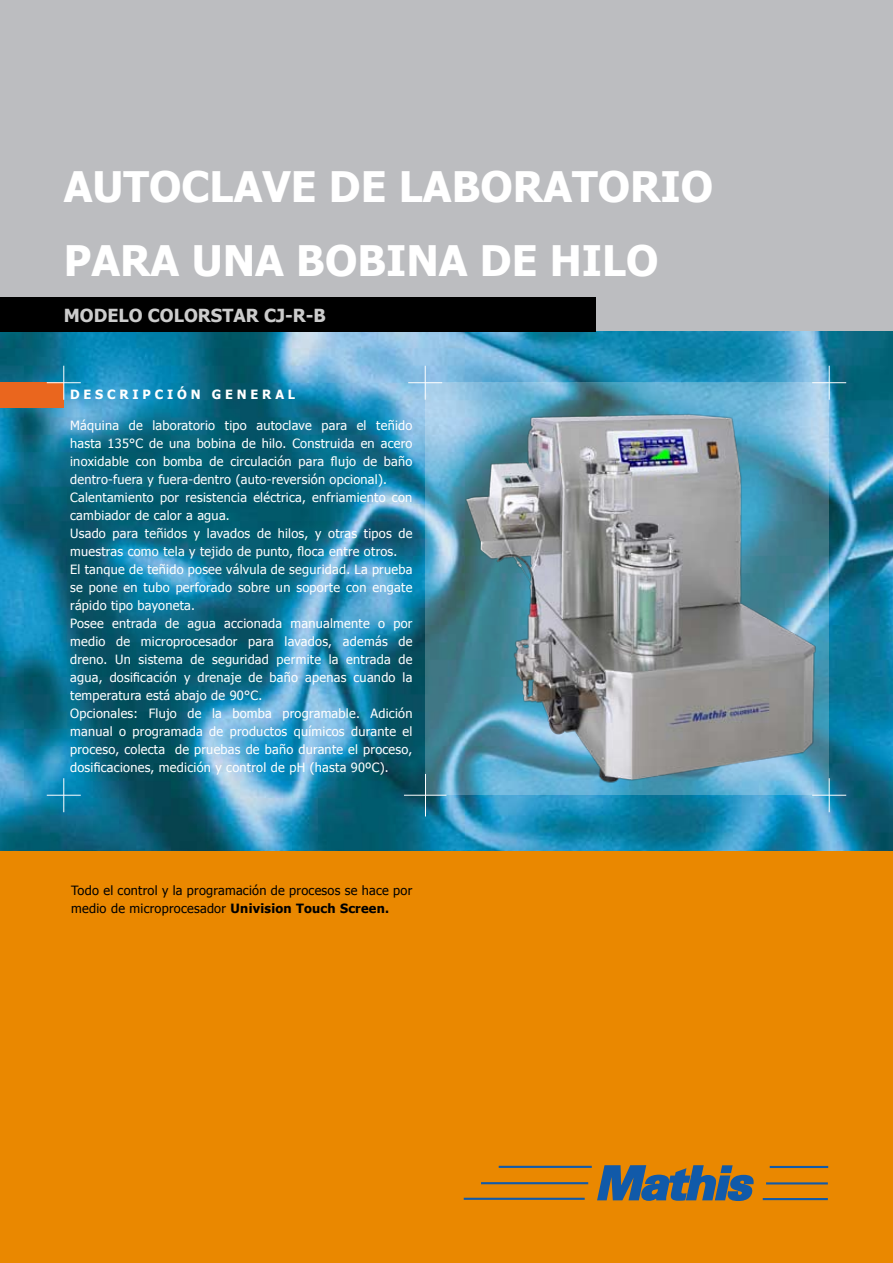
<style>
.page{position:relative;width:893px;height:1263px;background:#fff}
.page>*{position:absolute;margin:0;border:0;box-sizing:border-box;transform-origin:0 0}
.t1{font:700 42px "Tahoma";color:#fff}
.t2{font:700 18px "Tahoma";color:#ccc}
.t3{font:12.75px/18px "Tahoma";letter-spacing:.02em;color:#fff}
.t4{font:12.75px/18px "Tahoma";letter-spacing:.02em;color:#000}
.t5{font:700 12.75px "Tahoma";letter-spacing:.3em;color:#fff}
.s1{font-weight:700}
</style>
<div class="page">
<div style="left:0;top:0;width:893px;height:850px;background:#bcbdc0"></div>
<div style="left:0;top:850px;width:893px;height:413px;background:#ea8800"></div>
<img style="left:0;top:332px;width:893px;height:518px">
<svg style="left:425px;top:383px;width:404px;height:412px;background:#64a6c2"></svg>
<div style="left:0;top:383px;width:64px;height:25px;background:#ea661e"></div>
<svg style="left:597px;top:1165px;width:157px;height:36px"></svg>
<hr style="left:464px;top:1198px;width:121px;height:2px;background:#115aa9">
<hr style="left:499px;top:1166px;width:93px;height:2px;background:#115aa9">
<hr style="left:481px;top:1182px;width:107px;height:2px;background:#115aa9">
<hr style="left:763px;top:1198px;width:65px;height:2px;background:#115aa9">
<hr style="left:770px;top:1166px;width:58px;height:2px;background:#115aa9">
<hr style="left:766px;top:1182px;width:62px;height:2px;background:#115aa9">
<hr style="left:63px;top:366px;width:1px;height:34px;background:#fff">
<hr style="left:47px;top:382px;width:34px;height:1px;background:#fff">
<hr style="left:829px;top:366px;width:1px;height:34px;background:#fff">
<hr style="left:812px;top:382px;width:34px;height:1px;background:#fff">
<hr style="left:425px;top:366px;width:1px;height:34px;background:#fff">
<hr style="left:408px;top:382px;width:34px;height:1px;background:#fff">
<hr style="left:63px;top:778px;width:1px;height:34px;background:#fff">
<hr style="left:47px;top:795px;width:34px;height:1px;background:#fff">
<hr style="left:425px;top:774px;width:1px;height:42px;background:#fff">
<hr style="left:404px;top:795px;width:42px;height:1px;background:#fff">
<hr style="left:829px;top:778px;width:1px;height:34px;background:#fff">
<hr style="left:812px;top:795px;width:34px;height:1px;background:#fff">
<img style="left:443px;top:396px;width:389px;height:392px">
<div style="left:0;top:298px;width:595px;height:34px;background:#000"></div>
<h1 class="t1" style="left:64px;top:157px;width:59px">AUTOC</h1>
<h1 class="t1" style="left:210px;top:157px;width:505px">LAVE DE LABORATORIO</h1>
<h1 class="t1" style="left:64px;top:231px;width:596px">PARA UNA BOBINA DE HILO</h1>
<h2 class="t2" style="left:64px;top:302px;width:262px">MODELO COLORSTAR CJ-R-B</h2>
<p class="t5" style="left:70px;top:385px;width:227px">DESCRIPCIÓN GENERAL</p>
<p class="t3" style="left:70px;top:415px;width:344px">Máquina de laboratorio tipo autoclave para el teñido hasta 135°C de una bobina de hilo. Construida en acero inoxidable con bomba de circulación para flujo de baño dentro-fuera y fuera-dentro (auto-reversión opcional).<br>Calentamiento por resistencia eléctrica, enfriamiento con cambiador de calor a agua.<br>Usado para teñidos y lavados de hilos, y otras tipos de muestras como tela y tejido de punto, floca entre otros.<br>El tanque de teñido posee válvula de seguridad. La prueba se pone en tubo perforado sobre un soporte con engate rápido tipo bayoneta.<br>Posee entrada de agua accionada manualmente o por medio de microprocesador para lavados, además de dreno. Un sistema de seguridad permite la entrada de agua, dosificación y drenaje de baño apenas cuando la temperatura está abajo de 90°C.<br>Opcionales: Flujo de la bomba programable. Adición manual o programada de productos químicos durante el proceso, colecta de pruebas de baño durante el proceso, dosificaciones, medición y control de pH (hasta 90ºC).</p>
<p class="t4" style="left:71px;top:881px;width:343px">Todo el control y la programación de procesos se hace por medio de microprocesador <span class="s1">UNIVISION TOUCH SCREEN.</span></p>
</div>
